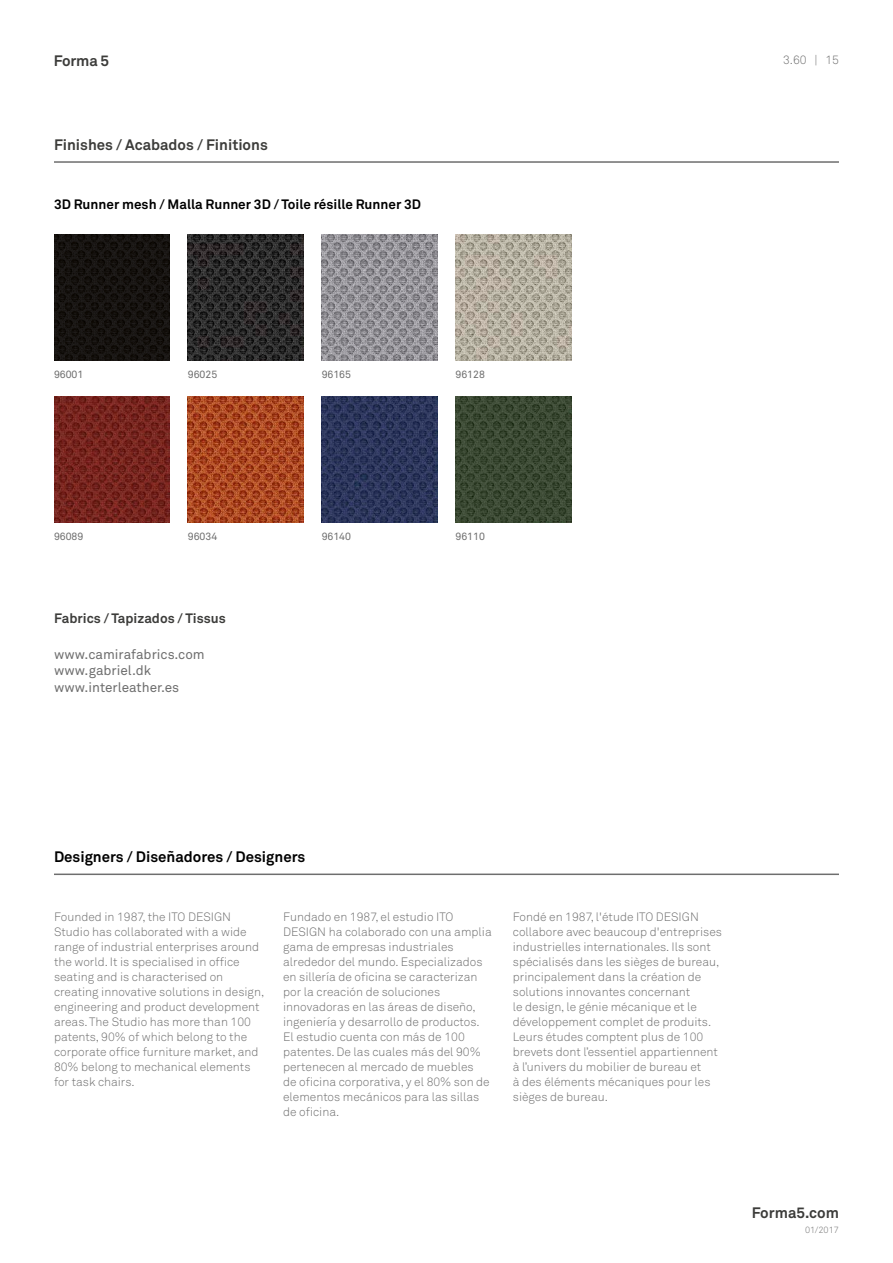
<style>
.page{position:relative;width:893px;height:1263px;background:#fff}
.page>*{position:absolute;margin:0;border:0;box-sizing:border-box;transform-origin:0 0}
.t1{font:700 15px "Akkurat";color:#3c3c3a}
.t2{font:700 15px "Akkurat";color:#000}
.t3{font:13.5px/16.5px "Akkurat";color:#6e6e6e}
.t4{font:700 13.5px "Akkurat";color:#000}
.t5{font:700 13.5px "Akkurat";color:#3c3c3a}
.t6{font:300 12px/15px "Akkurat";color:#6e6e6e}
.t7{font:10.5px "Akkurat";color:#6e6e6e}
.t8{font:300 9px "Akkurat";color:#6e6e6e}
</style>
<div class="page">
<hr style="left:54px;top:161px;width:785px;height:2px;background:#6e6e6e">
<hr style="left:54px;top:873px;width:785px;height:2px;background:#6e6e6e">
<img style="left:54px;top:234px;width:116px;height:126px">
<img style="left:54px;top:396px;width:116px;height:126px">
<img style="left:455px;top:234px;width:116px;height:126px">
<img style="left:455px;top:396px;width:116px;height:126px">
<img style="left:322px;top:234px;width:115px;height:126px">
<img style="left:322px;top:396px;width:115px;height:126px">
<img style="left:188px;top:234px;width:116px;height:126px">
<img style="left:188px;top:396px;width:116px;height:126px">
<p class="t1" style="left:54px;top:51px;width:57px">Forma 5</p>
<p class="t1" style="left:54px;top:135px;width:215px">Finishes / Acabados / Finitions</p>
<p class="t4" style="left:54px;top:196px;width:369px">3D Runner mesh / Malla Runner 3D / Toile résille Runner 3D</p>
<p class="t6" style="left:783px;top:52px;width:57px">3.60 | 15</p>
<p class="t7" style="left:54px;top:368px;width:31px">96001</p>
<p class="t7" style="left:54px;top:530px;width:31px">96089</p>
<p class="t7" style="left:188px;top:368px;width:31px">96025</p>
<p class="t7" style="left:188px;top:530px;width:31px">96034</p>
<p class="t5" style="left:54px;top:610px;width:173px">Fabrics / Tapizados / Tissus</p>
<p class="t3" style="left:54px;top:646px;width:152px">www.camirafabrics.com www.gabriel.dk www.interleather.es</p>
<p class="t7" style="left:322px;top:368px;width:31px">96165</p>
<p class="t7" style="left:322px;top:530px;width:31px">96140</p>
<p class="t7" style="left:455px;top:368px;width:31px">96128</p>
<p class="t7" style="left:455px;top:530px;width:31px">96110</p>
<p class="t2" style="left:54px;top:848px;width:253px">Designers / Diseñadores / Designers</p>
<p class="t6" style="left:54px;top:909px;width:212px">Founded in 1987, the ITO DESIGN Studio has collaborated with a wide range of industrial enterprises around the world. It is specialised in office seating and is characterised on creating innovative solutions in design, engineering and product development areas. The Studio has more than 100 patents, 90% of which belong to the corporate office furniture market, and 80% belong to mechanical elements for task chairs.</p>
<p class="t6" style="left:513px;top:909px;width:211px">Fondé en 1987, l'étude ITO DESIGN collabore avec beaucoup d'entreprises industrielles internationales. Ils sont spécialisés dans les sièges de bureau, principalement dans la création de solutions innovantes concernant<br>le design, le génie mécanique et le développement complet de produits.<br>Leurs études comptent plus de 100 brevets dont l’essentiel appartiennent à l’univers du mobilier de bureau et<br>à des éléments mécaniques pour les sièges de bureau.</p>
<p class="t6" style="left:283px;top:909px;width:210px">Fundado en 1987, el estudio ITO<br>DESIGN ha colaborado con una amplia gama de empresas industriales alrededor del mundo. Especializados en sillería de oficina se caracterizan por la creación de soluciones innovadoras en las áreas de diseño, ingeniería y desarrollo de productos.<br>El estudio cuenta con más de 100 patentes. De las cuales más del 90% pertenecen al mercado de muebles<br>de oficina corporativa, y el 80% son de elementos mecánicos para las sillas de oficina.</p>
<p class="t1" style="left:752px;top:1203px;width:89px">Forma5.com</p>
<p class="t8" style="left:805px;top:1224px;width:35px">01/2017</p>
</div>
